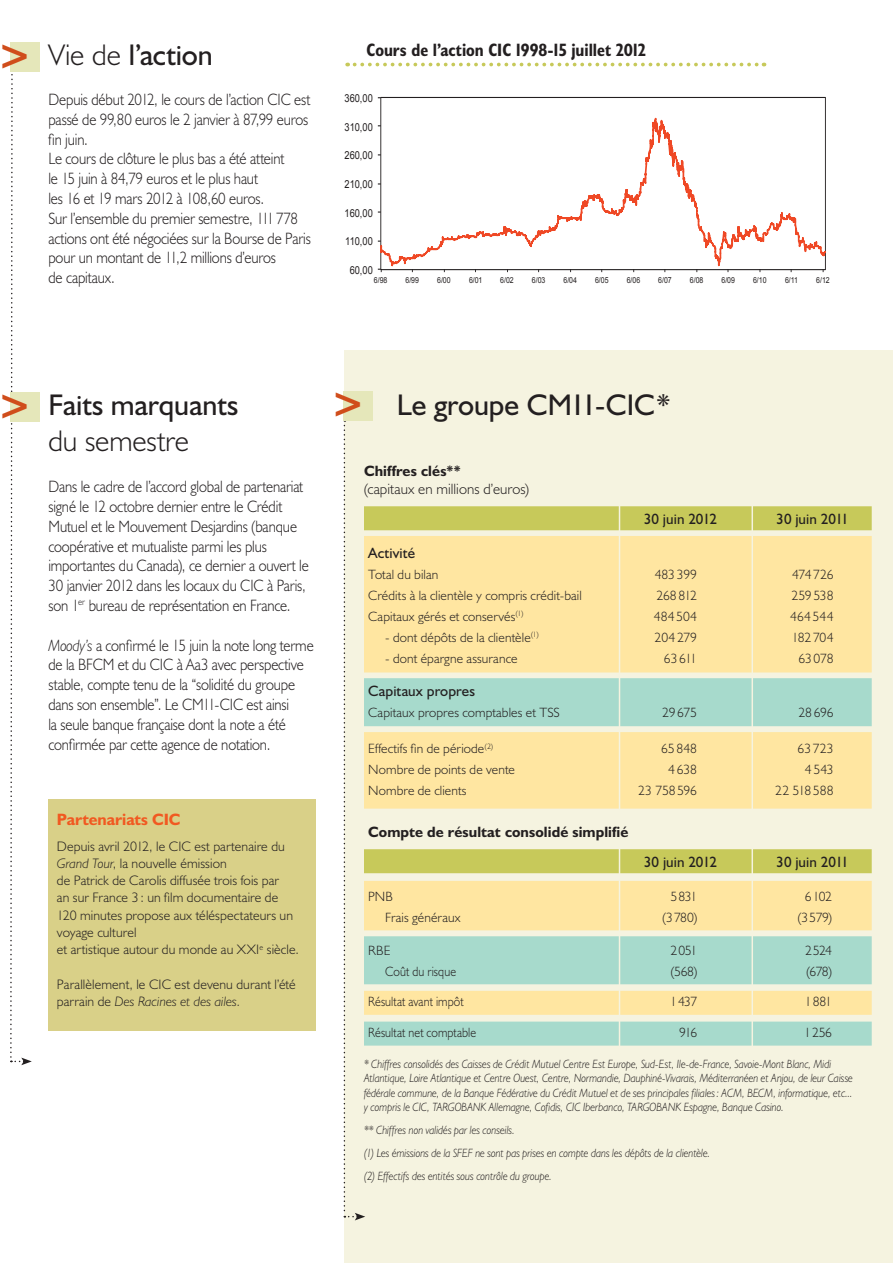
<style>
.page{position:relative;width:893px;height:1263px;background:#fff}
.page>*{position:absolute;margin:0;border:0;box-sizing:border-box;transform-origin:0 0}
.t1{font:700 42px "Humanist 521 BT";color:#d04d1b}
.t2{font:30px "Humanist 521 BT";color:#231f20}
.t3{font:300 30px "Humanist 521 BT";letter-spacing:-.005em;color:#231f20}
.t4{font:700 condensed 18px "Humanist 521 BT";color:#231f20}
.t5{font:300 16.5px/19.8px "Humanist 521 BT";letter-spacing:-.01em;color:#231f20;scale:.9 1}
.t6{font:700 16.5px "Humanist 521 BT";letter-spacing:-.005em;color:#f15921}
.t7{font:15px "Humanist 521 BT";letter-spacing:.005em;color:#231f20}
.t8{font:700 15px "Humanist 521 BT";letter-spacing:.005em;color:#231f20}
.t9{font:300 15px "Humanist 521 BT";letter-spacing:.005em;color:#231f20}
.t10{font:300 13.8px/17.2px "Humanist 521 BT";letter-spacing:.01em;color:#231f20}
.t11{font:300 13.5px "Humanist 521 BT";letter-spacing:.01em;color:#231f20}
.t12{font:300 13.5px "Humanist 521 BT";letter-spacing:.01em;color:#231f20;scale:.9 1}
.t13{font:300 13.5px "Humanist 521 BT";letter-spacing:-.01em;color:#231f20}
.t14{font:italic 300 12px/14.4px "Humanist 521 BT";color:#231f20;scale:.9 1}
.t15{font:11.1px "Arial";color:#231f20;scale:.84 1}
.t16{font:8.25px "Arial";color:#231f20;scale:.84 1}
.s1{font-weight:300}
.s2{font-style:italic}
</style>
<div class="page">
<div style="left:344px;top:350px;width:549px;height:913px;background:#f5f3e0"></div>
<div style="left:48px;top:799px;width:267px;height:231px;background:#d9d088"></div>
<div style="left:364px;top:506px;width:508px;height:24px;background:#c7c95a"></div>
<div style="left:364px;top:536px;width:508px;height:136px;background:#ffe6a1"></div>
<div style="left:364px;top:678px;width:508px;height:48px;background:#a7dacc"></div>
<div style="left:364px;top:732px;width:508px;height:77px;background:#ffe6a1"></div>
<div style="left:364px;top:849px;width:508px;height:24px;background:#c7c95a"></div>
<div style="left:364px;top:881px;width:508px;height:49px;background:#ffe6a1"></div>
<div style="left:364px;top:936px;width:508px;height:48px;background:#a7dacc"></div>
<div style="left:364px;top:991px;width:508px;height:24px;background:#ffe6a1"></div>
<div style="left:364px;top:1021px;width:508px;height:24px;background:#a7dacc"></div>
<hr style="left:751px;top:395px;width:2px;height:655px;background:#f5f3e0">
<hr style="left:619px;top:496px;width:1px;height:317px;background:#f5f3e0">
<svg style="left:344px;top:420px;width:21px;height:800px"></svg>
<svg style="left:355px;top:63px;width:409px;height:3px"></svg>
<div style="left:381px;top:97px;width:444px;height:173px;border:1px solid #231f20"></div>
<svg style="left:379px;top:116px;width:447px;height:152px"></svg>
<svg style="left:10px;top:69px;width:22px;height:996px"></svg>
<div style="left:11px;top:392px;width:29px;height:30px;background:#e5e7ba"></div>
<div style="left:343px;top:391px;width:30px;height:29px;background:#e5e7ba"></div>
<div style="left:11px;top:42px;width:29px;height:30px;background:#e5e7ba"></div>
<hr style="left:619px;top:842px;width:1px;height:211px;background:#f5f3e0">
<h1 class="t1" style="left:-2px;top:29px;width:36px">&gt;</h1>
<h2 class="t2" style="left:48px;top:37px;width:166px"><span class="s1">Vie de</span> l’action</h2>
<p class="t5" style="left:48px;top:89px;width:293px">Depuis début 2012, le cours de l’action CIC est passé de 99,80 euros le 2 janvier à 87,99 euros fin juin.<br>Le cours de clôture le plus bas a été atteint<br>le 15 juin à 84,79 euros et le plus haut<br>les 16 et 19 mars 2012 à 108,60 euros.<br>Sur l’ensemble du premier semestre, 111778 actions ont été négociées sur la Bourse de Paris pour un montant de 11,2 millions d’euros<br>de capitaux.</p>
<p class="t4" style="left:367px;top:39px;width:281px">Cours de l’action CIC 1998-15 juillet 2012</p>
<p class="t15" style="left:344px;top:91px;width:35px">360,00</p>
<p class="t15" style="left:344px;top:119px;width:35px">310,00</p>
<p class="t15" style="left:344px;top:148px;width:35px">260,00</p>
<p class="t15" style="left:344px;top:177px;width:35px">210,00</p>
<p class="t15" style="left:344px;top:205px;width:35px">160,00</p>
<p class="t15" style="left:345px;top:234px;width:35px">110,00</p>
<p class="t15" style="left:350px;top:263px;width:29px">60,00</p>
<p class="t16" style="left:374px;top:275px;width:18px">6/98</p>
<p class="t16" style="left:405px;top:275px;width:18px">6/99</p>
<p class="t16" style="left:437px;top:275px;width:18px">6/00</p>
<p class="t16" style="left:469px;top:275px;width:18px">6/01</p>
<p class="t16" style="left:500px;top:275px;width:18px">6/02</p>
<p class="t16" style="left:532px;top:275px;width:18px">6/03</p>
<p class="t16" style="left:563px;top:275px;width:18px">6/04</p>
<p class="t16" style="left:595px;top:275px;width:18px">6/05</p>
<p class="t16" style="left:627px;top:275px;width:18px">6/06</p>
<p class="t16" style="left:658px;top:275px;width:18px">6/07</p>
<p class="t16" style="left:690px;top:275px;width:18px">6/08</p>
<p class="t16" style="left:721px;top:275px;width:18px">6/09</p>
<p class="t16" style="left:753px;top:275px;width:18px">6/10</p>
<p class="t16" style="left:785px;top:275px;width:17px">6/11</p>
<p class="t16" style="left:816px;top:275px;width:18px">6/12</p>
<h1 class="t1" style="left:-2px;top:379px;width:36px">&gt;</h1>
<h1 class="t1" style="left:331px;top:376px;width:36px">&gt;</h1>
<h2 class="t2" style="left:397px;top:386px;width:275px">Le groupe CM11-CIC*</h2>
<h2 class="t2" style="left:48px;top:387px;width:191px">Faits marquants</h2>
<h2 class="t3" style="left:48px;top:423px;width:142px">du semestre</h2>
<p class="t5" style="left:48px;top:476px;width:291px">Dans le cadre de l’accord global de partenariat signé le 12 octobre dernier entre le Crédit Mutuel et le Mouvement Desjardins (banque coopérative et mutualiste parmi les plus importantes du Canada), ce dernier a ouvert le 30 janvier 2012 dans les locaux du CIC à Paris, son 1<sup>er</sup> bureau de représentation en France.</p>
<p class="t5" style="left:48px;top:635px;width:296px"><span class="s2">Moody’s</span> a confirmé le 15 juin la note long terme de la BFCM et du CIC à Aa3 avec perspective stable, compte tenu de la “solidité du groupe dans son ensemble”. Le CM11-CIC est ainsi<br>la seule banque française dont la note a été confirmée par cette agence de notation.</p>
<p class="t8" style="left:364px;top:462px;width:99px">Chiffres clés**</p>
<p class="t9" style="left:364px;top:480px;width:166px">(capitaux en millions d’euros)</p>
<p class="t7" style="left:644px;top:509px;width:75px">30 juin 2012</p>
<p class="t7" style="left:776px;top:509px;width:74px">30 juin 2011</p>
<p class="t7" style="left:368px;top:543px;width:48px">Activité</p>
<p class="t11" style="left:368px;top:566px;width:72px">Total du bilan</p>
<p class="t11" style="left:655px;top:566px;width:44px">483399</p>
<p class="t11" style="left:792px;top:566px;width:43px">474726</p>
<p class="t11" style="left:368px;top:587px;width:215px">Crédits à la clientèle y compris crédit-bail</p>
<p class="t11" style="left:656px;top:587px;width:42px">268812</p>
<p class="t11" style="left:792px;top:587px;width:43px">259538</p>
<p class="t11" style="left:368px;top:608px;width:156px">Capitaux gérés et conservés<sup>(1)</sup></p>
<p class="t11" style="left:654px;top:608px;width:45px">484504</p>
<p class="t11" style="left:790px;top:608px;width:45px">464544</p>
<p class="t11" style="left:385px;top:629px;width:155px">- dont dépôts de la clientèle<sup>(1)</sup></p>
<p class="t11" style="left:655px;top:629px;width:44px">204279</p>
<p class="t11" style="left:792px;top:629px;width:43px">182704</p>
<p class="t11" style="left:385px;top:650px;width:134px">- dont épargne assurance</p>
<p class="t11" style="left:664px;top:650px;width:35px">63 611</p>
<p class="t11" style="left:798px;top:650px;width:37px">63078</p>
<p class="t7" style="left:368px;top:682px;width:108px">Capitaux propres</p>
<p class="t11" style="left:368px;top:704px;width:193px">Capitaux propres comptables et TSS</p>
<p class="t11" style="left:662px;top:704px;width:36px">29675</p>
<p class="t11" style="left:798px;top:704px;width:37px">28696</p>
<p class="t11" style="left:368px;top:740px;width:126px">Effectifs fin de période<sup>(2)</sup></p>
<p class="t11" style="left:661px;top:740px;width:37px">65848</p>
<p class="t11" style="left:798px;top:740px;width:37px">63723</p>
<p class="t11" style="left:368px;top:761px;width:148px">Nombre de points de vente</p>
<p class="t11" style="left:668px;top:761px;width:30px">4638</p>
<p class="t11" style="left:805px;top:761px;width:30px">4543</p>
<p class="t11" style="left:368px;top:782px;width:100px">Nombre de clients</p>
<p class="t13" style="left:638px;top:782px;width:60px">23 758596</p>
<p class="t11" style="left:775px;top:782px;width:60px">22 518588</p>
<p class="t8" style="left:368px;top:823px;width:262px">Compte de résultat consolidé simplifié</p>
<p class="t7" style="left:644px;top:852px;width:75px">30 juin 2012</p>
<p class="t7" style="left:776px;top:852px;width:74px">30 juin 2011</p>
<p class="t11" style="left:368px;top:888px;width:26px">PNB</p>
<p class="t11" style="left:670px;top:888px;width:28px">5831</p>
<p class="t11" style="left:805px;top:888px;width:29px">6102</p>
<p class="t11" style="left:385px;top:909px;width:77px">Frais généraux</p>
<p class="t11" style="left:662px;top:909px;width:36px">(3780)</p>
<p class="t11" style="left:798px;top:909px;width:36px">(3579)</p>
<p class="t11" style="left:368px;top:942px;width:24px">RBE</p>
<p class="t11" style="left:670px;top:942px;width:28px">2051</p>
<p class="t11" style="left:805px;top:942px;width:29px">2524</p>
<p class="t12" style="left:385px;top:963px;width:80px">Coût du risque</p>
<p class="t11" style="left:671px;top:963px;width:28px">(568)</p>
<p class="t11" style="left:806px;top:963px;width:27px">(678)</p>
<p class="t12" style="left:368px;top:993px;width:107px">Résultat avant impôt</p>
<p class="t11" style="left:670px;top:993px;width:29px">1437</p>
<p class="t11" style="left:805px;top:993px;width:29px">1881</p>
<p class="t12" style="left:368px;top:1024px;width:122px">Résultat net comptable</p>
<p class="t11" style="left:679px;top:1024px;width:20px">916</p>
<p class="t11" style="left:804px;top:1024px;width:29px">1256</p>
<p class="t14" style="left:364px;top:1056px;width:545px">* Chiffres consolidés des Caisses de Crédit Mutuel Centre Est Europe, Sud-Est, Ile-de-France, Savoie-Mont Blanc, Midi Atlantique, Loire Atlantique et Centre Ouest, Centre, Normandie, Dauphiné-Vivarais, Méditerranéen et Anjou, de leur Caisse fédérale commune, de la Banque Fédérative du Crédit Mutuel et de ses principales filiales: ACM, BECM, informatique, etc... y compris le CIC, TARGOBANK Allemagne, Cofidis, CIC Iberbanco, TARGOBANK Espagne, Banque Casino.</p>
<p class="t14" style="left:364px;top:1118px;width:386px;line-height:23px">** Chiffres non validés par les conseils.<br>(1) Les émissions de la SFEF ne sont pas prises en compte dans les dépôts de la clientèle. (2) Effectifs des entités sous contrôle du groupe.</p>
<p class="t6" style="left:57px;top:809px;width:125px">Partenariats CIC</p>
<p class="t10" style="left:57px;top:837px;width:244px">Depuis avril 2012, le CIC est partenaire du <span class="s2">Grand Tour</span>, la nouvelle émission<br>de Patrick de Carolis diffusée trois fois par<br>an sur France 3: un film documentaire de 120 minutes propose aux téléspectateurs un voyage culturel<br>et artistique autour du monde au XXI<sup>e</sup> siècle.</p>
<p class="t10" style="left:57px;top:975px;width:240px">Parallèlement, le CIC est devenu durant l’été parrain de <span class="s2">Des Racines et des ailes.</span></p>
</div>
